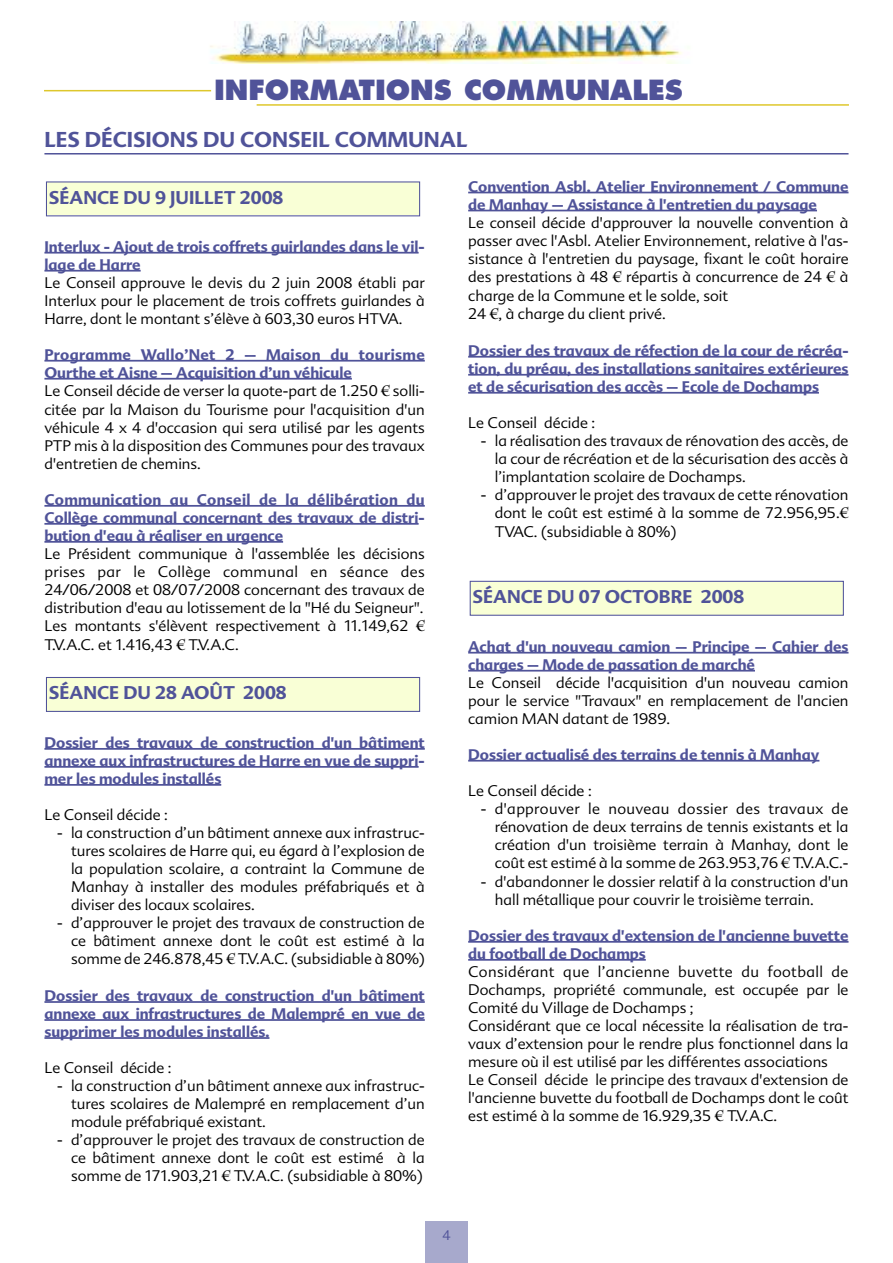
<style>
.page{position:relative;width:893px;height:1263px;background:#fff}
.page>*{position:absolute;margin:0;border:0;box-sizing:border-box;transform-origin:0 0}
.t1{font:800 27px "Futura";color:#505399}
.t2{font:700 21px "Advert";color:#505399}
.t3{font:700 18px "Advert";color:#505399}
.t4{font:300 15px/18px "Advert";color:#000;text-align:justify}
.t5{font:700 15px/18px "Advert";color:#505399}
.t6{font:300 13.5px "Advert";color:#505399}
.s1{font-weight:700;color:#505399}
.s2{font-family:"Charlemagne Std";font-weight:700}
</style>
<div class="page">
<img style="left:210px;top:21px;width:472px;height:43px">
<div style="left:425px;top:1220px;width:43px;height:43px;background:#a7a9cc"></div>
<hr style="left:44px;top:90px;width:167px;height:1px;background:#dec72c">
<hr style="left:257px;top:104px;width:592px;height:2px;background:#dec72c">
<hr style="left:44px;top:153px;width:804px;height:2px;background:#505399">
<hr style="left:44px;top:252px;width:375px;height:2px;background:#505399">
<hr style="left:44px;top:270px;width:97px;height:2px;background:#505399">
<hr style="left:44px;top:360px;width:381px;height:2px;background:#505399">
<hr style="left:44px;top:378px;width:308px;height:2px;background:#505399">
<hr style="left:44px;top:505px;width:381px;height:2px;background:#505399">
<hr style="left:44px;top:523px;width:375px;height:2px;background:#505399">
<hr style="left:44px;top:541px;width:239px;height:2px;background:#505399">
<hr style="left:44px;top:748px;width:381px;height:2px;background:#505399">
<hr style="left:44px;top:766px;width:375px;height:2px;background:#505399">
<hr style="left:44px;top:784px;width:177px;height:2px;background:#505399">
<hr style="left:44px;top:1001px;width:381px;height:2px;background:#505399">
<hr style="left:44px;top:1019px;width:381px;height:2px;background:#505399">
<hr style="left:44px;top:1037px;width:225px;height:2px;background:#505399">
<hr style="left:468px;top:192px;width:380px;height:1px;background:#505399">
<hr style="left:468px;top:210px;width:349px;height:1px;background:#505399">
<hr style="left:468px;top:356px;width:374px;height:2px;background:#505399">
<hr style="left:468px;top:374px;width:380px;height:2px;background:#505399">
<hr style="left:468px;top:392px;width:351px;height:2px;background:#505399">
<hr style="left:468px;top:652px;width:380px;height:1px;background:#505399">
<hr style="left:468px;top:670px;width:287px;height:1px;background:#505399">
<hr style="left:468px;top:760px;width:351px;height:1px;background:#505399">
<hr style="left:468px;top:941px;width:380px;height:2px;background:#505399">
<hr style="left:468px;top:959px;width:178px;height:2px;background:#505399">
<div style="left:471px;top:582px;width:372px;height:33px;background:#f9ffd6"></div>
<div style="left:470px;top:581px;width:374px;height:35px;border:1px solid #505399"></div>
<div style="left:47px;top:678px;width:372px;height:33px;background:#f9ffd6"></div>
<div style="left:46px;top:677px;width:374px;height:35px;border:1px solid #505399"></div>
<div style="left:47px;top:182px;width:372px;height:33px;background:#f9ffd6"></div>
<h1 class="t1" style="left:214px;top:78px;width:470px">INFORMATIONS COMMUNALES</h1>
<h2 class="t2" style="left:44px;top:127px;width:424px">LES DÉCISIONS DU CONSEIL COMMUNAL</h2>
<p class="t3" style="left:49px;top:187px;width:236px">SÉANCE DU 9 JUILLET 2008</p>
<p class="t5" style="left:44px;top:238px;width:382px">Interlux - Ajout de trois coffrets guirlandes dans le vil&shy;lage de Harre</p>
<p class="t4" style="left:44px;top:274px;width:382px">Le Conseil approuve le devis du 2 juin 2008 établi par Interlux pour le placement de trois coffrets guirlandes à Harre, dont le montant s’élève à 603,30 euros HTVA.</p>
<p class="t4" style="left:44px;top:345px;width:382px;text-align:left"><span class="s1">Programme Wallo’Net 2 – Maison du tourisme Ourthe et Aisne – Acquisition d’un véhicule<br></span>Le Conseil décide de verser la quote-part de 1.250 <span class="s2">€</span> solli&shy;citée par la Maison du Tourisme pour l'acquisition d'un véhicule 4 x 4 d'occasion qui sera utilisé par les agents PTP mis à la disposition des Communes pour des travaux d'entretien de chemins.</p>
<p class="t5" style="left:44px;top:491px;width:382px;text-align:justify">Communication au Conseil de la délibération du Collège communal concernant des travaux de distri&shy;bution d'eau à réaliser en urgence</p>
<p class="t4" style="left:44px;top:545px;width:382px">Le Président communique à l'assemblée les décisions prises par le Collège communal en séance des 24/06/2008 et 08/07/2008 concernant des travaux de distribution d'eau au lotissement de la "Hé du Seigneur".<br>Les montants s'élèvent respectivement à 11.149,62 <span class="s2">€ </span>T.V.A.C. et 1.416,43 <span class="s2">€</span> T.V.A.C.</p>
<p class="t3" style="left:49px;top:683px;width:239px">SÉANCE DU 28 AOÛT 2008</p>
<p class="t5" style="left:44px;top:734px;width:382px;text-align:justify">Dossier des travaux de construction d'un bâtiment annexe aux infrastructures de Harre en vue de suppri&shy;mer les modules installés</p>
<p class="t4" style="left:44px;top:806px;width:125px">Le Conseil décide :</p>
<p class="t4" style="left:71px;top:824px;width:355px;text-indent:-14px">- la construction d’un bâtiment annexe aux infrastruc&shy;tures scolaires de Harre qui, eu égard à l’explosion de la population scolaire, a contraint la Commune de Manhay à installer des modules préfabriqués et à diviser des locaux scolaires.</p>
<p class="t4" style="left:71px;top:914px;width:355px;text-indent:-14px">- d’approuver le projet des travaux de construction de ce bâtiment annexe dont le coût est estimé à la somme de 246.878,45 <span class="s2">€</span> T.V.A.C. (subsidiable à 80%)</p>
<p class="t5" style="left:44px;top:987px;width:382px;text-align:justify">Dossier des travaux de construction d'un bâtiment annexe aux infrastructures de Malempré en vue de supprimer les modules installés.</p>
<p class="t4" style="left:44px;top:1059px;width:129px">Le Conseil décide :</p>
<p class="t4" style="left:71px;top:1077px;width:355px;text-indent:-14px">- la construction d’un bâtiment annexe aux infrastruc&shy;tures scolaires de Malempré en remplacement d’un module préfabriqué existant.</p>
<p class="t4" style="left:71px;top:1131px;width:355px;text-indent:-14px">- d’approuver le projet des travaux de construction de ce bâtiment annexe dont le coût est estimé à la somme de 171.903,21 <span class="s2">€</span> T.V.A.C. (subsidiable à 80%)</p>
<p class="t5" style="left:468px;top:177px;width:382px">Convention Asbl. Atelier Environnement / Commune de Manhay – Assistance à l'entretien du paysage</p>
<p class="t4" style="left:468px;top:213px;width:382px;text-align:left">Le conseil décide d'approuver la nouvelle convention à passer avec l'Asbl. Atelier Environnement, relative à l'as&shy;sistance à l'entretien du paysage, fixant le coût horaire des prestations à 48 <span class="s2">€</span> répartis à concurrence de 24 <span class="s2">€</span> à charge de la Commune et le solde, soit<br>24 <span class="s2">€</span>, à charge du client privé.</p>
<p class="t5" style="left:468px;top:342px;width:382px;text-align:justify">Dossier des travaux de réfection de la cour de récréa&shy;tion, du préau, des installations sanitaires extérieures et de sécurisation des accès – Ecole de Dochamps</p>
<p class="t4" style="left:468px;top:414px;width:129px">Le Conseil décide :</p>
<p class="t4" style="left:495px;top:432px;width:355px;text-indent:-14px">- la réalisation des travaux de rénovation des accès, de la cour de récréation et de la sécurisation des accès à l’implantation scolaire de Dochamps.</p>
<p class="t4" style="left:495px;top:485px;width:355px;line-height:18.6px;text-indent:-14px">- d’approuver le projet des travaux de cette rénovation dont le coût est estimé à la somme de 72.956,95.<span class="s2">€ </span>TVAC. (subsidiable à 80%)</p>
<p class="t3" style="left:473px;top:586px;width:273px">SÉANCE DU 07 OCTOBRE 2008</p>
<p class="t5" style="left:468px;top:638px;width:382px">Achat d'un nouveau camion – Principe – Cahier des charges – Mode de passation de marché</p>
<p class="t4" style="left:468px;top:674px;width:382px">Le Conseil décide l'acquisition d'un nouveau camion pour le service "Travaux" en remplacement de l'ancien camion MAN datant de 1989.</p>
<p class="t5" style="left:468px;top:746px;width:353px">Dossier actualisé des terrains de tennis à Manhay</p>
<p class="t4" style="left:468px;top:782px;width:125px">Le Conseil décide :</p>
<p class="t4" style="left:495px;top:800px;width:355px;text-indent:-14px">- d'approuver le nouveau dossier des travaux de rénovation de deux terrains de tennis existants et la création d'un troisième terrain à Manhay, dont le coût est estimé à la somme de 263.953,76 <span class="s2">€</span> T.V.A.C.-</p>
<p class="t4" style="left:495px;top:873px;width:355px;text-indent:-14px">- d'abandonner le dossier relatif à la construction d'un hall métallique pour couvrir le troisième terrain.</p>
<p class="t5" style="left:468px;top:927px;width:382px">Dossier des travaux d'extension de l'ancienne buvette du football de Dochamps</p>
<p class="t4" style="left:468px;top:963px;width:382px;text-align:left">Considérant que l’ancienne buvette du football de Dochamps, propriété communale, est occupée par le Comité du Village de Dochamps ;<br>Considérant que ce local nécessite la réalisation de tra&shy;vaux d’extension pour le rendre plus fonctionnel dans la mesure où il est utilisé par les différentes associations<br>Le Conseil décide le principe des travaux d'extension de l'ancienne buvette du football de Dochamps dont le coût est estimé à la somme de 16.929,35 <span class="s2">€</span> T.V.A.C.</p>
<p class="t6" style="left:442px;top:1227px;width:10px">4</p>
</div>
